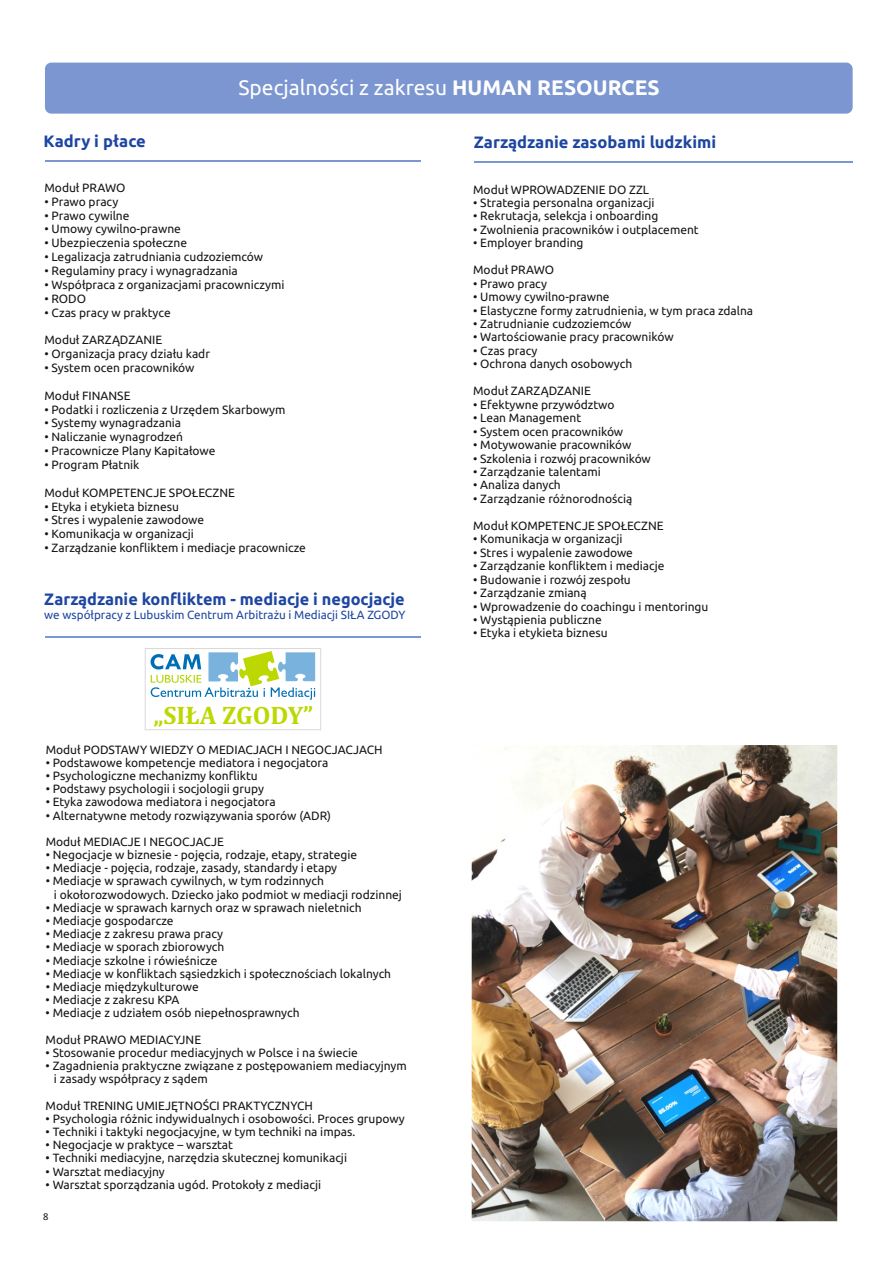
<style>
.page{position:relative;width:893px;height:1263px;background:#fff}
.page>*{position:absolute;margin:0;border:0;box-sizing:border-box;transform-origin:0 0}
.t1{font:700 25.5px "Cambria";color:#bcd800}
.t2{font:21px "Ubuntu";color:#fff}
.t3{font:700 16.5px "Ubuntu";color:#1e46a1}
.t4{font:12px/26.4px "Ubuntu";color:#151616}
.t5{font:11.85px "Ubuntu";color:#1e46a1}
.t6{font:10.5px "Calibri";color:#151616}
.s1{font-weight:700}
</style>
<div class="page">
<hr style="left:474px;top:161px;width:379px;height:1px;background:#7b96d1">
<img style="left:472px;top:745px;width:365px;height:476px">
<hr style="left:45px;top:160px;width:375px;height:2px;background:#7b96d1">
<hr style="left:45px;top:636px;width:375px;height:2px;background:#7b96d1">
<div style="left:45px;top:63px;width:808px;height:51px;background:#7b96d1;border-radius:6px"></div>
<svg style="left:151px;top:651px;width:164px;height:49px"></svg>
<div style="left:145px;top:648px;width:176px;height:82px;border:1px solid #d9d9da"></div>
<h3 class="t3" style="left:44px;top:134px;width:104px">Kadry i płace</h3>
<h2 class="t2" style="left:238px;top:78px;width:423px">Specjalności z zakresu <span class="s1">HUMAN RESOURCES</span></h2>
<h3 class="t3" style="left:474px;top:135px;width:244px">Zarządzanie zasobami ludzkimi</h3>
<p class="t4" style="left:44px;top:175px;width:82px">Moduł PRAWO</p>
<p class="t4" style="left:44px;top:189px;width:75px">• Prawo pracy</p>
<p class="t4" style="left:44px;top:203px;width:87px">• Prawo cywilne</p>
<p class="t4" style="left:44px;top:217px;width:138px">• Umowy cywilno-prawne</p>
<p class="t4" style="left:44px;top:231px;width:144px">• Ubezpieczenia społeczne</p>
<p class="t4" style="left:44px;top:244px;width:220px">• Legalizacja zatrudniania cudzoziemców</p>
<p class="t4" style="left:44px;top:258px;width:195px">• Regulaminy pracy i wynagradzania</p>
<p class="t4" style="left:44px;top:272px;width:241px">• Współpraca z organizacjami pracowniczymi</p>
<p class="t4" style="left:44px;top:286px;width:43px">• RODO</p>
<p class="t4" style="left:44px;top:300px;width:128px">• Czas pracy w praktyce</p>
<p class="t4" style="left:44px;top:328px;width:119px">Moduł ZARZĄDZANIE</p>
<p class="t4" style="left:44px;top:341px;width:167px">• Organizacja pracy działu kadr</p>
<p class="t4" style="left:44px;top:355px;width:152px">• System ocen pracowników</p>
<p class="t4" style="left:44px;top:383px;width:88px">Moduł FINANSE</p>
<p class="t4" style="left:44px;top:397px;width:243px">• Podatki i rozliczenia z Urzędem Skarbowym</p>
<p class="t4" style="left:44px;top:411px;width:138px">• Systemy wynagradzania</p>
<p class="t4" style="left:44px;top:425px;width:140px">• Naliczanie wynagrodzeń</p>
<p class="t4" style="left:44px;top:438px;width:173px">• Pracownicze Plany Kapitałowe</p>
<p class="t4" style="left:44px;top:452px;width:97px">• Program Płatnik</p>
<p class="t4" style="left:44px;top:480px;width:192px">Moduł KOMPETENCJE SPOŁECZNE</p>
<p class="t4" style="left:44px;top:494px;width:136px">• Etyka i etykieta biznesu</p>
<p class="t4" style="left:44px;top:508px;width:161px">• Stres i wypalenie zawodowe</p>
<p class="t4" style="left:44px;top:522px;width:151px">• Komunikacja w organizacji</p>
<p class="t4" style="left:44px;top:535px;width:263px">• Zarządzanie konfliktem i mediacje pracownicze</p>
<h3 class="t3" style="left:44px;top:592px;width:362px">Zarządzanie konfliktem - mediacje i negocjacje</h3>
<p class="t5" style="left:44px;top:609px;width:363px">we współpracy z Lubuskim Centrum Arbitrażu i Mediacji SIŁA ZGODY</p>
<h1 class="t1" style="left:153px;top:704px;width:162px">„SIŁA ZGODY”</h1>
<p class="t4" style="left:46px;top:737px;width:338px">Moduł PODSTAWY WIEDZY O MEDIACJACH I NEGOCJACJACH</p>
<p class="t4" style="left:46px;top:750px;width:284px">• Podstawowe kompetencje mediatora i negocjatora</p>
<p class="t4" style="left:46px;top:763px;width:214px">• Psychologiczne mechanizmy konfliktu</p>
<p class="t4" style="left:46px;top:776px;width:220px">• Podstawy psychologii i socjologii grupy</p>
<p class="t4" style="left:46px;top:790px;width:231px">• Etyka zawodowa mediatora i negocjatora</p>
<p class="t4" style="left:46px;top:803px;width:287px">• Alternatywne metody rozwiązywania sporów (ADR)<br>Moduł MEDIACJE I NEGOCJACJE</p>
<p class="t4" style="left:46px;top:842px;width:313px">• Negocjacje w biznesie - pojęcia, rodzaje, etapy, strategie</p>
<p class="t4" style="left:46px;top:855px;width:293px">• Mediacje - pojęcia, rodzaje, zasady, standardy i etapy</p>
<p class="t4" style="left:54px;top:875px;width:349px;line-height:13.2px;text-indent:-8px">• Mediacje w sprawach cywilnych, w tym rodzinnych<br>i okołorozwodowych. Dziecko jako podmiot w mediacji rodzinnej</p>
<p class="t4" style="left:46px;top:895px;width:318px">• Mediacje w sprawach karnych oraz w sprawach nieletnich</p>
<p class="t4" style="left:46px;top:908px;width:129px">• Mediacje gospodarcze</p>
<p class="t4" style="left:46px;top:921px;width:179px">• Mediacje z zakresu prawa pracy</p>
<p class="t4" style="left:46px;top:935px;width:180px">• Mediacje w sporach zbiorowych</p>
<p class="t4" style="left:46px;top:948px;width:173px">• Mediacje szkolne i rówieśnicze</p>
<p class="t4" style="left:46px;top:961px;width:347px">• Mediacje w konfliktach sąsiedzkich i społecznościach lokalnych</p>
<p class="t4" style="left:46px;top:974px;width:155px">• Mediacje międzykulturowe</p>
<p class="t4" style="left:46px;top:987px;width:135px">• Mediacje z zakresu KPA</p>
<p class="t4" style="left:46px;top:1000px;width:256px">• Mediacje z udziałem osób niepełnosprawnych<br>Moduł PRAWO MEDIACYJNE</p>
<p class="t4" style="left:46px;top:1040px;width:314px">• Stosowanie procedur mediacyjnych w Polsce i na świecie</p>
<p class="t4" style="left:54px;top:1060px;width:354px;line-height:13.2px;text-indent:-8px">• Zagadnienia praktyczne związane z postępowaniem mediacyjnym i zasady współpracy z sądem</p>
<p class="t4" style="left:46px;top:1093px;width:269px">Moduł TRENING UMIEJĘTNOŚCI PRAKTYCZNYCH</p>
<p class="t4" style="left:46px;top:1106px;width:361px">• Psychologia różnic indywidualnych i osobowości. Proces grupowy</p>
<p class="t4" style="left:46px;top:1119px;width:311px">• Techniki i taktyki negocjacyjne, w tym techniki na impas.</p>
<p class="t4" style="left:46px;top:1132px;width:189px">• Negocjacje w praktyce – warsztat</p>
<p class="t4" style="left:46px;top:1145px;width:303px">• Techniki mediacyjne, narzędzia skutecznej komunikacji</p>
<p class="t4" style="left:46px;top:1159px;width:121px">• Warsztat mediacyjny</p>
<p class="t4" style="left:46px;top:1172px;width:277px">• Warsztat sporządzania ugód. Protokoły z mediacji</p>
<p class="t6" style="left:43px;top:1212px;width:7px">8</p>
<p class="t4" style="left:473px;top:177px;width:177px">Moduł WPROWADZENIE DO ZZL</p>
<p class="t4" style="left:473px;top:190px;width:183px">• Strategia personalna organizacji</p>
<p class="t4" style="left:473px;top:204px;width:187px">• Rekrutacja, selekcja i onboarding</p>
<p class="t4" style="left:473px;top:217px;width:227px">• Zwolnienia pracowników i outplacement</p>
<p class="t4" style="left:473px;top:231px;width:112px">• Employer branding</p>
<p class="t4" style="left:473px;top:257px;width:82px">Moduł PRAWO</p>
<p class="t4" style="left:473px;top:271px;width:75px">• Prawo pracy</p>
<p class="t4" style="left:473px;top:284px;width:138px">• Umowy cywilno-prawne</p>
<p class="t4" style="left:473px;top:298px;width:282px">• Elastyczne formy zatrudnienia, w tym praca zdalna</p>
<p class="t4" style="left:473px;top:311px;width:160px">• Zatrudnianie cudzoziemców</p>
<p class="t4" style="left:473px;top:325px;width:202px">• Wartościowanie pracy pracowników</p>
<p class="t4" style="left:473px;top:338px;width:66px">• Czas pracy</p>
<p class="t4" style="left:473px;top:352px;width:161px">• Ochrona danych osobowych</p>
<p class="t4" style="left:473px;top:379px;width:119px">Moduł ZARZĄDZANIE</p>
<p class="t4" style="left:473px;top:392px;width:143px">• Efektywne przywództwo</p>
<p class="t4" style="left:473px;top:405px;width:110px">• Lean Management</p>
<p class="t4" style="left:473px;top:419px;width:152px">• System ocen pracowników</p>
<p class="t4" style="left:473px;top:432px;width:160px">• Motywowanie pracowników</p>
<p class="t4" style="left:473px;top:446px;width:179px">• Szkolenia i rozwój pracowników</p>
<p class="t4" style="left:473px;top:459px;width:129px">• Zarządzanie talentami</p>
<p class="t4" style="left:473px;top:473px;width:89px">• Analiza danych</p>
<p class="t4" style="left:473px;top:486px;width:161px">• Zarządzanie różnorodnością</p>
<p class="t4" style="left:473px;top:513px;width:192px">Moduł KOMPETENCJE SPOŁECZNE</p>
<p class="t4" style="left:473px;top:526px;width:151px">• Komunikacja w organizacji</p>
<p class="t4" style="left:473px;top:540px;width:161px">• Stres i wypalenie zawodowe</p>
<p class="t4" style="left:473px;top:553px;width:193px">• Zarządzanie konfliktem i mediacje</p>
<p class="t4" style="left:473px;top:567px;width:159px">• Budowanie i rozwój zespołu</p>
<p class="t4" style="left:473px;top:580px;width:115px">• Zarządzanie zmianą</p>
<p class="t4" style="left:473px;top:594px;width:237px">• Wprowadzenie do coachingu i mentoringu</p>
<p class="t4" style="left:473px;top:607px;width:130px">• Wystąpienia publiczne</p>
<p class="t4" style="left:473px;top:621px;width:136px">• Etyka i etykieta biznesu</p>
</div>
